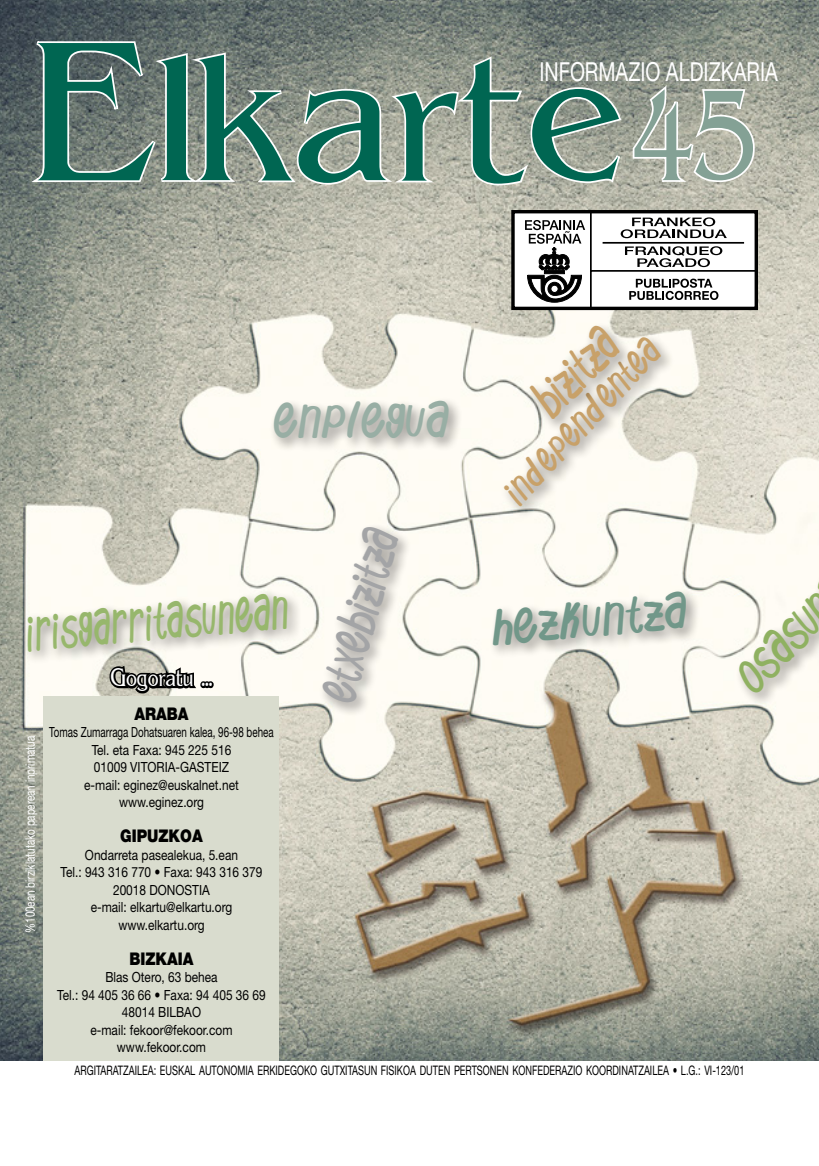
<style>
.page{position:relative;width:819px;height:1166px;background:#fff}
.page>*{position:absolute;margin:0;border:0;box-sizing:border-box;transform-origin:0 0}
.t1{font:185.5px "Azote S Si";color:#006652}
.t2{font:52.5px "abrila";color:#97b76c;scale:.51 1}
.t3{font:52.5px "abrila";color:#a3a4a6;scale:.57 1}
.t4{font:52.5px "abrila";color:#719789;scale:.68 1}
.t5{font:52.5px "abrila";color:#98aea4;scale:.68 1}
.t6{font:52.5px "abrila";color:#c8a169;scale:.54 1}
.t7{font:52.5px "abrila";color:#8fb161;scale:.59 1}
.t8{font:38.5px "abrila";color:#c8a169;scale:.64 1}
.t9{font:26.25px "Helvetica Neue";color:#fff;scale:.75 1}
.t10{font:24.5px "Azote S Si";color:#fff;scale:.8 1}
.t11{font:900 17.5px "Helvetica Neue";color:#000;scale:.85 1}
.t12{font:14px/17.5px "Helvetica Neue";color:#000;text-align:center;scale:.85 1}
.t13{font:14px/17.5px "Helvetica Neue";color:#000;text-align:center;scale:.7 1}
.t14{font:13.12px "Helvetica Neue";color:#000;scale:.7 1}
.t15{font:13.12px "Helvetica Neue";color:#fff;scale:.75 1}
.s1{font-size:120.75px;color:#84a195}
</style>
<div class="page">
<img style="left:0;top:0;width:819px;height:1061px">
<div style="left:43px;top:696px;width:235px;height:383px;background:#d9dcce"></div>
<svg style="left:21px;top:40px;width:735px;height:147px;background:#9ba098"></svg>
<div style="left:269px;top:396px;width:194px;height:56px;background:#000;opacity:.43"></div>
<div style="left:500px;top:333px;width:175px;height:187px;background:#000;opacity:.43"></div>
<div style="left:318px;top:522px;width:95px;height:194px;background:#000;opacity:.43"></div>
<div style="left:525px;top:322px;width:109px;height:111px;background:#000;opacity:.43"></div>
<div style="left:735px;top:569px;width:84px;height:137px;background:#000;opacity:.43"></div>
<div style="left:488px;top:589px;width:212px;height:70px;background:#000;opacity:.43"></div>
<div style="left:23px;top:589px;width:278px;height:76px;background:#000;opacity:.43"></div>
<div style="left:511px;top:210px;width:247px;height:100px;background:#fff;border:3px solid #000"></div>
<svg style="left:525px;top:220px;width:60px;height:82px"></svg>
<svg style="left:620px;top:217px;width:106px;height:21px"></svg>
<svg style="left:625px;top:246px;width:97px;height:21px"></svg>
<hr style="left:602px;top:242px;width:142px;height:2px;background:#000">
<hr style="left:591px;top:270px;width:164px;height:2px;background:#000">
<hr style="left:590px;top:212px;width:1px;height:96px;background:#000">
<svg style="left:629px;top:279px;width:89px;height:21px"></svg>
<div style="left:0;top:1062px;width:819px;height:104px;background:#fff"></div>
<svg style="left:100px;top:620px;width:116px;height:76px"></svg>
<h1 class="t1" style="left:35px;top:23px;width:722px">Elkarte<span class="s1">45</span></h1>
<h3 class="t9" style="left:539px;top:56px;width:319px">INFORMAZIO ALDIZKARIA</h3>
<h2 class="t5" style="left:274px;top:390px;width:260px">ENPLEGUA</h2>
<h2 class="t6" style="left:518px;top:386px;width:187px;rotate:-45deg">BIZITZA</h2>
<h3 class="t8" style="left:494px;top:482px;width:331px;rotate:-47deg">INDEPENDENTEA</h3>
<h2 class="t3" style="left:307px;top:692px;width:313px;rotate:-75deg">ETXEBIZITZA</h2>
<h2 class="t2" style="left:24px;top:603px;width:517px;rotate:-5deg">IRISGARRITASUNEAN</h2>
<h2 class="t4" style="left:488px;top:597px;width:292px;rotate:-5deg">HEZKUNTZA</h2>
<h3 class="t10" style="left:111px;top:666px;width:129px">Gogoratu ...</h3>
<h2 class="t7" style="left:721px;top:661px;width:169px;rotate:-45deg">OSASU</h2>
<p class="t11" style="left:134px;top:703px;width:65px">ARABA</p>
<p class="t13" style="left:49px;top:723px;width:322px">Tomas Zumarraga Dohatsuaren kalea, 96-98 behea<br>Tel. eta Faxa: 945 225 516<br>01009 VITORIA-GASTEIZ<br>e-mail: eginez@euskalnet.net www.eginez.org</p>
<p class="t11" style="left:120px;top:825px;width:99px">GIPUZKOA</p>
<p class="t12" style="left:61px;top:845px;width:239px">Ondarreta pasealekua, 5.ean<br>Tel.: 943 316 770 • Faxa: 943 316 379<br>20018 DONOSTIA<br>e-mail: elkartu@elkartu.org www.elkartu.org</p>
<p class="t11" style="left:129px;top:948px;width:77px">BIZKAIA</p>
<p class="t12" style="left:57px;top:968px;width:247px">Blas Otero, 63 behea<br>Tel.: 94 405 36 66 • Faxa: 94 405 36 69<br>48014 BILBAO<br>e-mail: fekoor@fekoor.com www.fekoor.com</p>
<p class="t14" style="left:74px;top:1063px;width:958px">ARGITARATZAILEA: EUSKAL AUTONOMIA ERKIDEGOKO GUTXITASUN FISIKOA DUTEN PERTSONEN KONFEDERAZIO KOORDINATZAILEA • L.G.: VI-123/01</p>
<p class="t15" style="left:22px;top:933px;width:264px;rotate:-90deg">%100ean birziklatutako paperean inprimatua</p>
</div>
